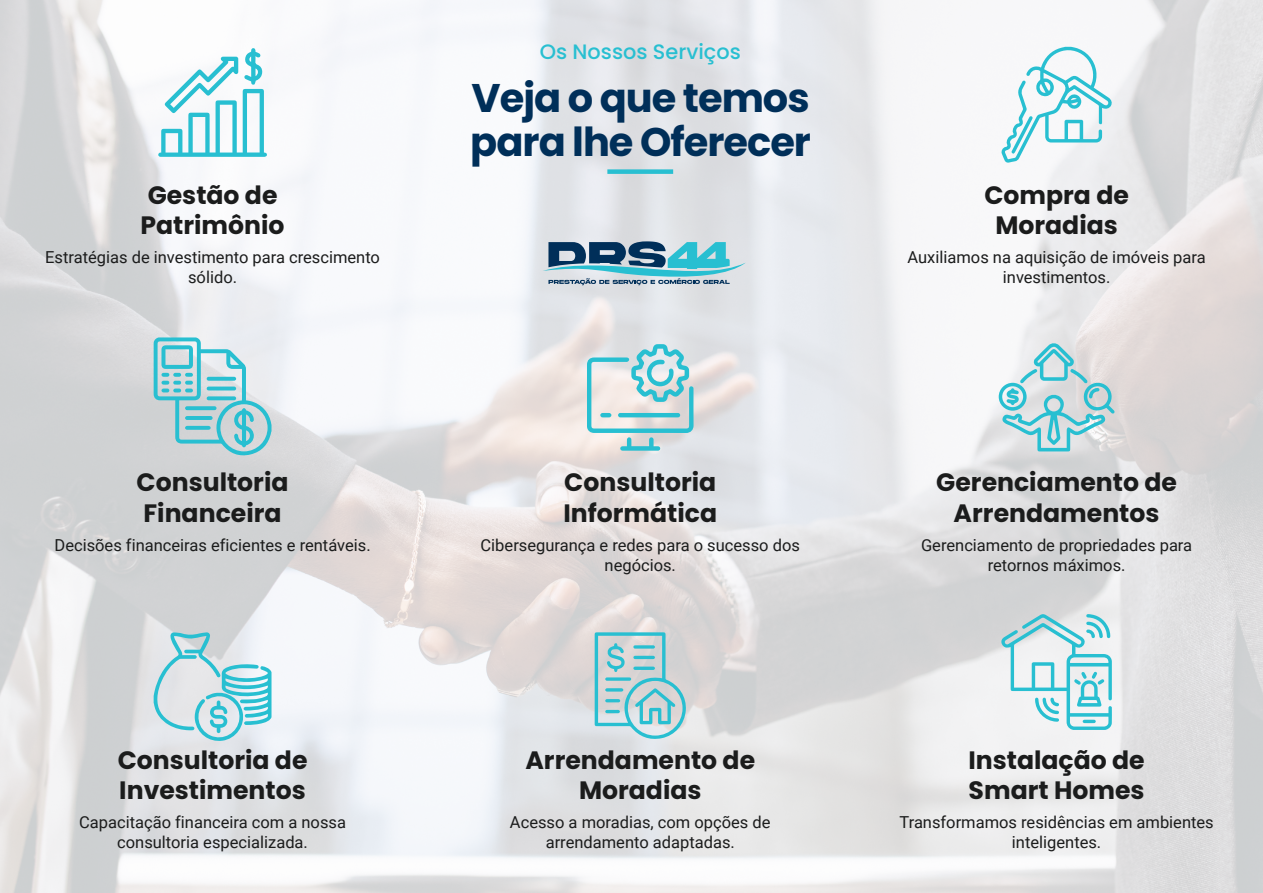
<style>
.page{position:relative;width:1263px;height:893px;background:#fff}
.page>*{position:absolute;margin:0;border:0;box-sizing:border-box;transform-origin:0 0}
.t1{font:700 39.9px/44.1px "Poppins";letter-spacing:-.025em;color:#002f59}
.t2{font:700 25.2px/30.2px "Poppins";color:#1b1c1c}
.t3{font:500 20.85px "Poppins";color:#28bfd1}
.t4{font:16.5px/19.8px "Roboto";color:#1b1c1c;text-align:center}
</style>
<div class="page">
<svg style="left:543px;top:241px;width:203px;height:44px"></svg>
<svg style="left:587px;top:344px;width:107px;height:107px"></svg>
<svg style="left:595px;top:632px;width:92px;height:109px"></svg>
<svg style="left:999px;top:343px;width:116px;height:108px"></svg>
<svg style="left:1001px;top:614px;width:111px;height:116px"></svg>
<svg style="left:154px;top:337px;width:117px;height:120px"></svg>
<svg style="left:154px;top:632px;width:117px;height:110px"></svg>
<svg style="left:1001px;top:47px;width:111px;height:116px"></svg>
<div style="left:607px;top:169px;width:66px;height:5px;background:#28bfd1"></div>
<svg style="left:158px;top:48px;width:109px;height:109px"></svg>
<h2 class="t2" style="left:140px;top:180px;width:146px">Gestão de<br>Patrimônio</h2>
<p class="t4" style="left:45px;top:247px;width:336px">Estratégias de investimento para crescimento sólido.</p>
<h2 class="t2" style="left:137px;top:468px;width:153px">Consultoria<br>Financeira</h2>
<p class="t4" style="left:55px;top:535px;width:318px">Decisões financeiras eficientes e rentáveis.</p>
<h2 class="t2" style="left:118px;top:745px;width:191px">Consultoria de<br>Investimentos</h2>
<p class="t4" style="left:79px;top:812px;width:268px">Capacitação financeira com a nossa consultoria especializada.</p>
<p class="t3" style="left:540px;top:40px;width:203px">Os Nossos Serviços</p>
<h1 class="t1" style="left:470px;top:76px;width:342px">Veja o que temos para lhe Oferecer</h1>
<h2 class="t2" style="left:563px;top:468px;width:155px">Consultoria<br>Informática</h2>
<p class="t4" style="left:481px;top:535px;width:321px">Cibersegurança e redes para o sucesso dos negócios.</p>
<h2 class="t2" style="left:525px;top:745px;width:231px;text-align:center">Arrendamento de<br>Moradias</h2>
<p class="t4" style="left:510px;top:812px;width:262px">Acesso a moradias, com opções de arrendamento adaptadas.</p>
<h2 class="t2" style="left:984px;top:180px;width:146px;text-align:center">Compra de<br>Moradias</h2>
<p class="t4" style="left:907px;top:247px;width:300px">Auxiliamos na aquisição de imóveis para investimentos.</p>
<h2 class="t2" style="left:936px;top:468px;width:242px;text-align:center">Gerenciamento de<br>Arrendamentos</h2>
<p class="t4" style="left:921px;top:535px;width:273px">Gerenciamento de propriedades para retornos máximos.</p>
<h2 class="t2" style="left:968px;top:745px;width:178px">Instalação de<br>Smart Homes</h2>
<p class="t4" style="left:899px;top:812px;width:316px">Transformamos residências em ambientes inteligentes.</p>
</div>
